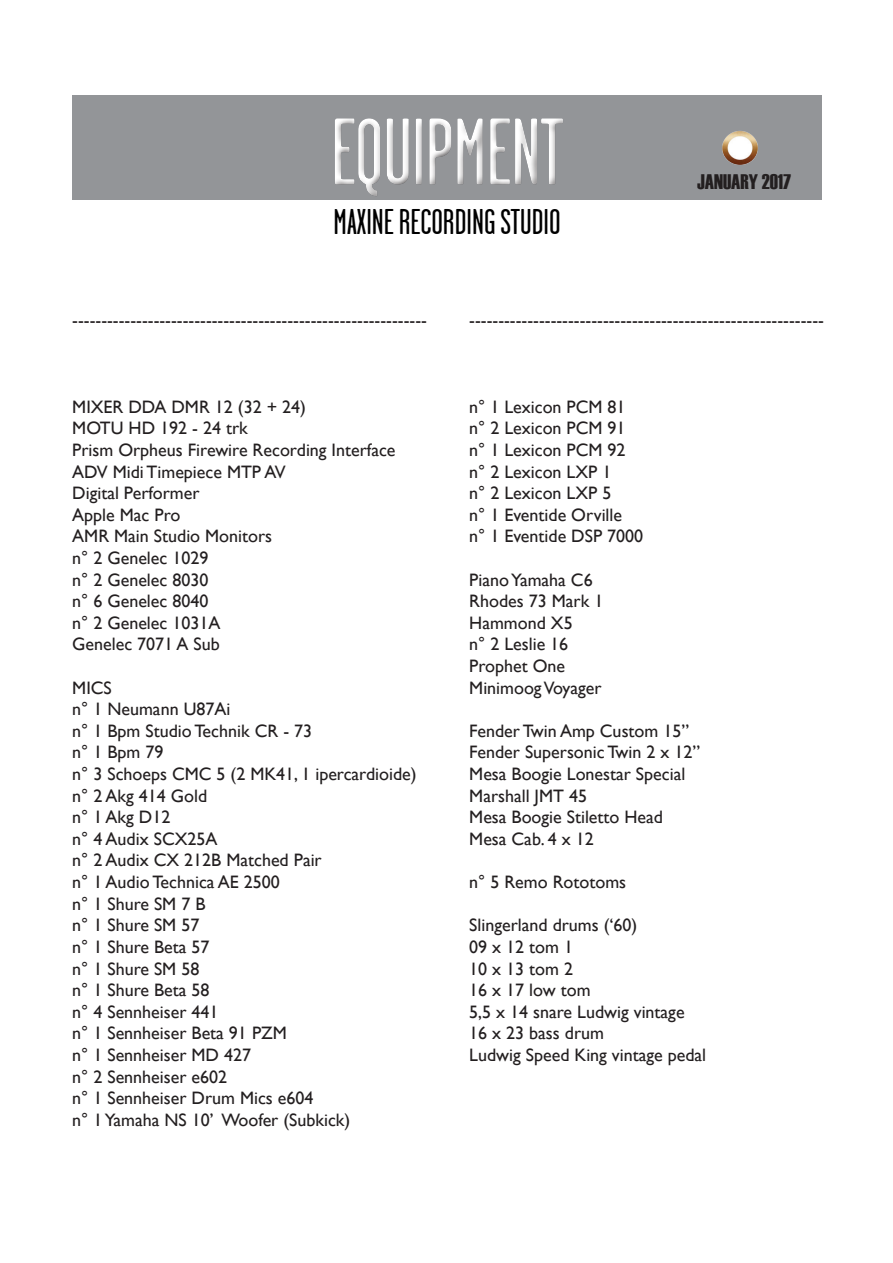
<style>
.page{position:relative;width:893px;height:1263px;background:#fff}
.page>*{position:absolute;margin:0;border:0;box-sizing:border-box;transform-origin:0 0}
.t1{font:94.5px "Garage Gothic";color:#fff}
.t2{font:35.7px "Garage Gothic";color:#000;scale:1.07 1}
.t3{font:21px "Haettenschweiler";color:#231f20}
.t4{font:18px/21.6px "Gill Sans";color:#231f20}
</style>
<div class="page">
<div style="left:72px;top:95px;width:750px;height:105px;background:#939598"></div>
<div style="left:327px;top:114px;width:247px;height:90px;background:#231f20;opacity:.75"></div>
<img style="left:722px;top:131px;width:36px;height:34px">
<h1 class="t1" style="left:331px;top:103px;width:234px">EQUIPMENT</h1>
<h2 class="t2" style="left:334px;top:204px;width:214px">MAXINE RECORDING STUDIO</h2>
<p class="t3" style="left:697px;top:170px;width:95px">JANUARY 2017</p>
<p class="t4" style="left:72px;top:309px;width:356px">-------------------------------------------------------------</p>
<p class="t4" style="left:72px;top:396px;width:325px">MIXER DDA DMR 12 (32 + 24)<br>MOTU HD 192 - 24 trk<br>Prism Orpheus Firewire Recording Interface<br>ADV Midi Timepiece MTP AV<br>Digital Performer<br>Apple Mac Pro<br>AMR Main Studio Monitors<br>n° 2 Genelec 1029<br>n° 2 Genelec 8030<br>n° 6 Genelec 8040<br>n° 2 Genelec 1031A<br>Genelec 7071 A Sub</p>
<p class="t4" style="left:72px;top:677px;width:346px">MICS<br>n° 1 Neumann U87Ai<br>n° 1 Bpm Studio Technik CR - 73<br>n° 1 Bpm 79<br>n° 3 Schoeps CMC 5 (2 MK41, 1 ipercardioide) n° 2 Akg 414 Gold<br>n° 1 Akg D12<br>n° 4 Audix SCX25A<br>n° 2 Audix CX 212B Matched Pair<br>n° 1 Audio Technica AE 2500<br>n° 1 Shure SM 7 B<br>n° 1 Shure SM 57<br>n° 1 Shure Beta 57<br>n° 1 Shure SM 58<br>n° 1 Shure Beta 58<br>n° 4 Sennheiser 441<br>n° 1 Sennheiser Beta 91 PZM<br>n° 1 Sennheiser MD 427<br>n° 2 Sennheiser e602<br>n° 1 Sennheiser Drum Mics e604<br>n° 1 Yamaha NS 10’ Woofer (Subkick)</p>
<p class="t4" style="left:469px;top:309px;width:356px">-------------------------------------------------------------</p>
<p class="t4" style="left:469px;top:396px;width:175px">n° 1 Lexicon PCM 81 n° 2 Lexicon PCM 91 n° 1 Lexicon PCM 92 n° 2 Lexicon LXP 1<br>n° 2 Lexicon LXP 5<br>n° 1 Eventide Orville<br>n° 1 Eventide DSP 7000</p>
<p class="t4" style="left:469px;top:569px;width:136px">Piano Yamaha C6<br>Rhodes 73 Mark 1<br>Hammond X5<br>n° 2 Leslie 16<br>Prophet One<br>Minimoog Voyager</p>
<p class="t4" style="left:469px;top:720px;width:232px">Fender Twin Amp Custom 15”<br>Fender Supersonic Twin 2 x 12”<br>Mesa Boogie Lonestar Special<br>Marshall JMT 45<br>Mesa Boogie Stiletto Head<br>Mesa Cab. 4 x 12</p>
<p class="t4" style="left:469px;top:871px;width:158px">n° 5 Remo Rototoms</p>
<p class="t4" style="left:469px;top:914px;width:238px">Slingerland drums (‘60)<br>09 x 12 tom 1<br>10 x 13 tom 2<br>16 x 17 low tom<br>5,5 x 14 snare Ludwig vintage<br>16 x 23 bass drum<br>Ludwig Speed King vintage pedal</p>
</div>
